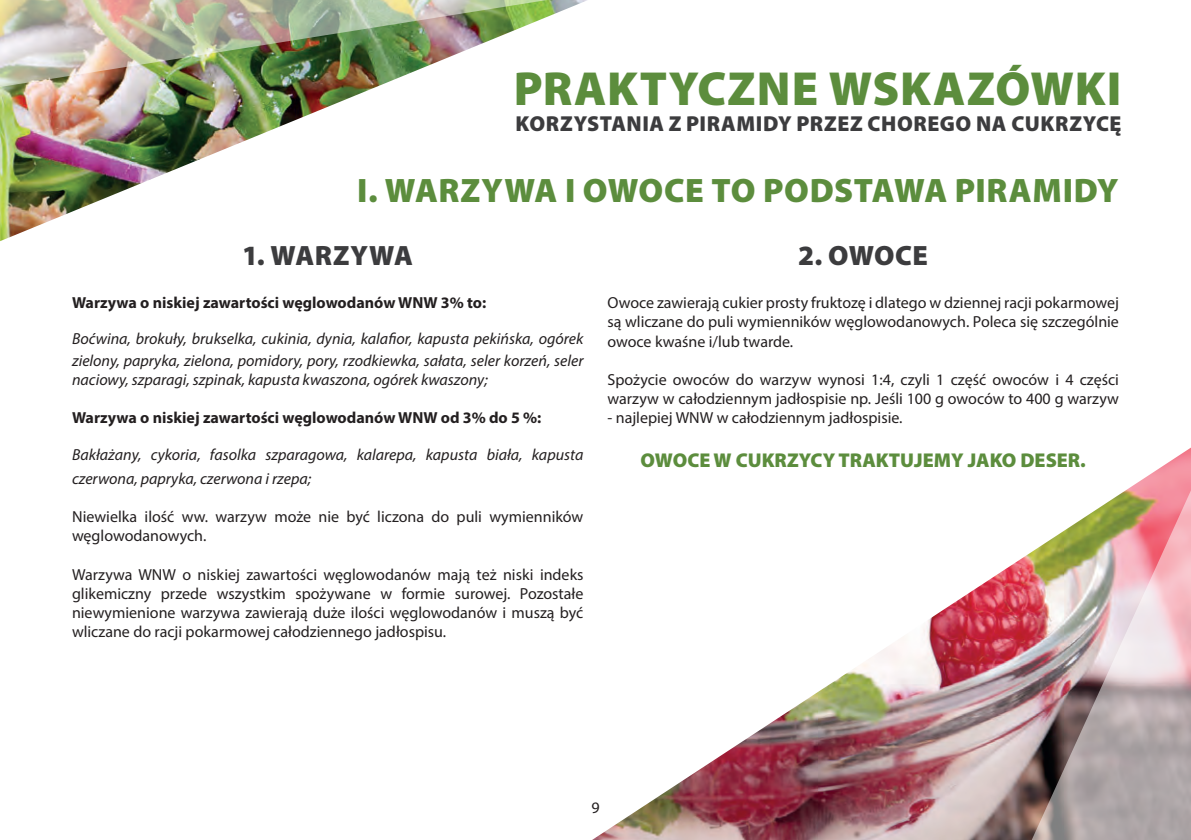
<style>
.page{position:relative;width:1191px;height:840px;background:#fff}
.page>*{position:absolute;margin:0;border:0;box-sizing:border-box;transform-origin:0 0}
.t1{font:900 48px "Myriad Pro";letter-spacing:.02em;color:#5c8d3d}
.t2{font:900 34px "Myriad Pro";letter-spacing:.01em;color:#5c8d3d}
.t3{font:900 28px "Myriad Pro";letter-spacing:.015em;color:#3c3c3e}
.t4{font:900 21.8px "Myriad Pro";letter-spacing:.025em;color:#3c3c3e}
.t5{font:900 20px "Myriad Pro";color:#5c8d3d}
.t6{font:16px/19.2px "Myriad Pro";color:#231f20}
.t7{font:italic 16px/21.6px "Myriad Pro";color:#231f20}
.t8{font:700 16px "Myriad Pro";color:#231f20}
</style>
<div class="page">
<img style="left:593px;top:447px;width:598px;height:392px">
<img style="left:0;top:115px;width:308px;height:126px">
<img style="left:1026px;top:465px;width:165px;height:374px">
<img style="left:0;top:0;width:587px;height:115px">
<h1 class="t1" style="left:514px;top:57px;width:609px">PRAKTYCZNE WSKAZÓWKI</h1>
<h3 class="t4" style="left:515px;top:109px;width:607px">KORZYSTANIA Z PIRAMIDY PRZEZ CHOREGO NA CUKRZYCĘ</h3>
<h2 class="t2" style="left:357px;top:168px;width:763px">I. WARZYWA I OWOCE TO PODSTAWA PIRAMIDY</h2>
<h3 class="t3" style="left:242px;top:236px;width:172px">1. WARZYWA</h3>
<p class="t8" style="left:72px;top:292px;width:416px">Warzywa o niskiej zawartości węglowodanów WNW 3% to:</p>
<p class="t7" style="left:72px;top:327px;width:513px">Boćwina, brokuły, brukselka, cukinia, dynia, kalafior, kapusta pekińska, ogórek zielony, papryka, zielona, pomidory, pory, rzodkiewka, sałata, seler korzeń, seler</p>
<p class="t7" style="left:72px;top:368px;width:417px">naciowy, szparagi, szpinak, kapusta kwaszona, ogórek kwaszony;</p>
<p class="t8" style="left:72px;top:407px;width:471px">Warzywa o niskiej zawartości węglowodanów WNW od 3% do 5 %:</p>
<p class="t7" style="left:72px;top:441px;width:513px;line-height:24px">Bakłażany, cykoria, fasolka szparagowa, kalarepa, kapusta biała, kapusta czerwona, papryka, czerwona i rzepa;</p>
<p class="t6" style="left:72px;top:506px;width:513px">Niewielka ilość ww. warzyw może nie być liczona do puli wymienników węglowodanowych.</p>
<p class="t6" style="left:72px;top:564px;width:513px;text-align:justify">Warzywa WNW o niskiej zawartości węglowodanów mają też niski indeks glikemiczny przede wszystkim spożywane w formie surowej. Pozostałe niewymienione warzywa zawierają duże ilości węglowodanów i muszą być wliczane do racji pokarmowej całodziennego jadłospisu.</p>
<h3 class="t3" style="left:798px;top:236px;width:131px">2. OWOCE</h3>
<p class="t6" style="left:607px;top:293px;width:513px;text-align:justify">Owoce zawierają cukier prosty fruktozę i dlatego w dziennej racji pokarmowej są wliczane do puli wymienników węglowodanowych. Poleca się szczególnie owoce kwaśne i/lub twarde.</p>
<p class="t6" style="left:607px;top:369px;width:513px">Spożycie owoców do warzyw wynosi 1:4, czyli 1 część owoców i 4 części warzyw w całodziennym jadłospisie np. Jeśli 100 g owoców to 400 g warzyw</p>
<p class="t6" style="left:607px;top:408px;width:296px">- najlepiej WNW w całodziennym jadłospisie.</p>
<p class="t5" style="left:640px;top:446px;width:447px">OWOCE W CUKRZYCY TRAKTUJEMY JAKO DESER.</p>
<p class="t6" style="left:591px;top:797px;width:10px">9</p>
</div>
